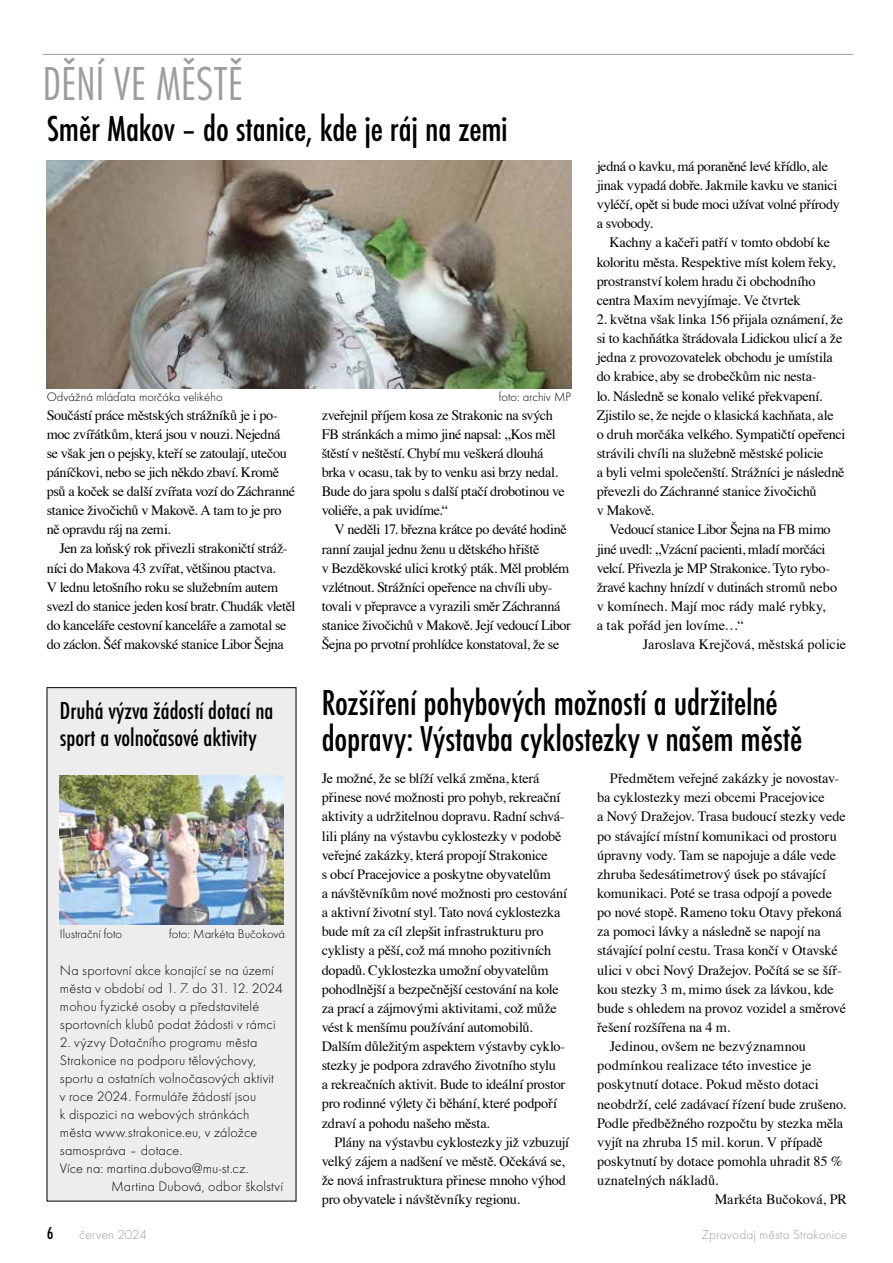
<style>
.page{position:relative;width:893px;height:1263px;background:#fff}
.page>*{position:absolute;margin:0;border:0;box-sizing:border-box;transform-origin:0 0}
.t1{font:49.5px "Futura TOT Ligh Cond";letter-spacing:.01em;color:#9d9d9c}
.t2{font:500 condensed 37.5px/36px "Futura TOT";letter-spacing:-.005em;color:#000}
.t3{font:500 condensed 25.5px/27px "Futura TOT";color:#000}
.t4{font:500 condensed 18px "Futura TOT";color:#000}
.t5{font:14.25px/19.2px "Times";letter-spacing:-.02em;color:#000}
.t6{font:14.25px/18px "Futura TOT Ligh";letter-spacing:.01em;color:#000}
.t7{font:14.25px "Times";color:#000}
.t8{font:14.25px "Times";letter-spacing:.01em;color:#000}
.t9{font:14.25px "Times";letter-spacing:.005em;color:#000}
.t10{font:13.5px "Futura TOT Ligh";letter-spacing:.01em;color:#9d9d9c}
.t11{font:12.75px "Futura TOT Ligh";color:#000}
</style>
<div class="page">
<hr style="left:43px;top:54px;width:810px;height:1px;background:#9d9d9c">
<div style="left:47px;top:688px;width:249px;height:513px;background:#ededed"></div>
<img style="left:47px;top:160px;width:524px;height:229px">
<img style="left:60px;top:776px;width:223px;height:148px">
<h1 class="t1" style="left:43px;top:55px;width:202px">DĚNÍ VE MĚSTĚ</h1>
<h2 class="t2" style="left:47px;top:111px;width:463px">Směr Makov – do stanice, kde je ráj na zemi</h2>
<p class="t11" style="left:47px;top:389px;width:177px">Odvážná mláďata morčáka velikého</p>
<p class="t11" style="left:499px;top:389px;width:74px">foto: archiv MP</p>
<p class="t5" style="left:47px;top:404px;width:250px">Součástí práce městských strážníků je i po&shy;moc zvířátkům, která jsou v nouzi. Nejedná se však jen o pejsky, kteří se zatoulají, utečou páníčkovi, nebo se jich někdo zbaví. Kromě psů a koček se další zvířata vozí do Záchranné stanice živočichů v Makově. A tam to je pro ně opravdu ráj na zemi.</p>
<p class="t5" style="left:47px;top:538px;width:250px;text-indent:13px">Jen za loňský rok přivezli strakoničtí stráž&shy;níci do Makova 43 zvířat, většinou ptactva.<br>V lednu letošního roku se služebním autem svezl do stanice jeden kosí bratr. Chudák vletěl do kanceláře cestovní kanceláře a zamotal se do záclon. Šéf makovské stanice Libor Šejna</p>
<p class="t5" style="left:322px;top:404px;width:245px">zveřejnil příjem kosa ze Strakonic na svých FB stránkách a mimo jiné napsal: „Kos měl štěstí v neštěstí. Chybí mu veškerá dlouhá brka v ocasu, tak by to venku asi brzy nedal.<br>Bude do jara spolu s další ptačí drobotinou ve voliéře, a pak uvidíme.“</p>
<p class="t5" style="left:322px;top:519px;width:251px;text-indent:13px">V neděli 17. března krátce po deváté hodině ranní zaujal jednu ženu u dětského hřiště<br>v Bezděkovské ulici krotký pták. Měl problém vzlétnout. Strážníci opeřence na chvíli uby&shy;tovali v přepravce a vyrazili směr Záchranná stanice živočichů v Makově. Její vedoucí Libor Šejna po prvotní prohlídce konstatoval, že se</p>
<p class="t5" style="left:597px;top:155px;width:245px">jedná o kavku, má poraněné levé křídlo, ale jinak vypadá dobře. Jakmile kavku ve stanici vyléčí, opět si bude moci užívat volné přírody a svobody.</p>
<p class="t5" style="left:597px;top:232px;width:240px;text-indent:13px">Kachny a kačeři patří v tomto období ke koloritu města. Respektive míst kolem řeky, prostranství kolem hradu či obchodního centra Maxim nevyjímaje. Ve čtvrtek</p>
<p class="t5" style="left:597px;top:308px;width:250px">2. května však linka 156 přijala oznámení, že si to kachňátka štrádovala Lidickou ulicí a že jedna z provozovatelek obchodu je umístila do krabice, aby se drobečkům nic nesta-<br>lo. Následně se konalo veliké překvapení.<br>Zjistilo se, že nejde o klasická kachňata, ale<br>o druh morčáka velkého. Sympatičtí opeřenci strávili chvíli na služebně městské policie<br>a byli velmi společenští. Strážníci je následně převezli do Záchranné stanice živočichů<br>v Makově.</p>
<p class="t5" style="left:597px;top:519px;width:242px;text-indent:13px">Vedoucí stanice Libor Šejna na FB mimo jiné uvedl: „Vzácní pacienti, mladí morčáci velcí. Přivezla je MP Strakonice. Tyto rybo&shy;žravé kachny hnízdí v dutinách stromů nebo v komínech. Mají moc rády malé rybky,<br>a tak pořád jen lovíme…“</p>
<p class="t7" style="left:643px;top:631px;width:205px">Jaroslava Krejčová, městská policie</p>
<h3 class="t3" style="left:60px;top:698px;width:215px">Druhá výzva žádostí dotací na sport a volnočasové aktivity</h3>
<p class="t11" style="left:60px;top:926px;width:64px">Ilustrační foto</p>
<p class="t11" style="left:169px;top:926px;width:117px">foto: Markéta Bučoková</p>
<p class="t6" style="left:60px;top:961px;width:225px">Na sportovní akce konající se na území města v období od 1. 7. do 31. 12. 2024 mohou fyzické osoby a představitelé sportovních klubů podat žádosti v rámci</p>
<p class="t6" style="left:60px;top:1033px;width:216px">2. výzvy Dotačního programu města Strakonice na podporu tělovýchovy, sportu a ostatních volnočasových aktivit v roce 2024. Formuláře žádostí jsou<br>k dispozici na webových stránkách města www.strakonice.eu, v záložce samospráva – dotace.<br>Více na: martina.dubova@mu-st.cz.</p>
<p class="t6" style="left:111px;top:1177px;width:173px">Martina Dubová, odbor školství</p>
<h2 class="t2" style="left:322px;top:685px;width:482px">Rozšíření pohybových možností a udržitelné dopravy: Výstavba cyklostezky v našem městě</h2>
<p class="t5" style="left:322px;top:767px;width:247px">Je možné, že se blíží velká změna, která přinese nové možnosti pro pohyb, rekreační aktivity a udržitelnou dopravu. Radní schvá&shy;lili plány na výstavbu cyklostezky v podobě veřejné zakázky, která propojí Strakonice<br>s obcí Pracejovice a poskytne obyvatelům<br>a návštěvníkům nové možnosti pro cestování a aktivní životní styl. Tato nová cyklostezka bude mít za cíl zlepšit infrastrukturu pro cyklisty a pěší, což má mnoho pozitivních dopadů. Cyklostezka umožní obyvatelům pohodlnější a bezpečnější cestování na kole za prací a zájmovými aktivitami, což může vést k menšímu používání automobilů.<br>Dalším důležitým aspektem výstavby cyklo&shy;stezky je podpora zdravého životního stylu<br>a rekreačních aktivit. Bude to ideální prostor pro rodinné výlety či běhání, které podpoří zdraví a pohodu našeho města.</p>
<p class="t5" style="left:322px;top:1131px;width:249px;text-indent:13px">Plány na výstavbu cyklostezky již vzbuzují velký zájem a nadšení ve městě. Očekává se, že nová infrastruktura přinese mnoho výhod pro obyvatele i návštěvníky regionu.</p>
<p class="t5" style="left:610px;top:767px;width:231px">Předmětem veřejné zakázky je novostav-</p>
<p class="t5" style="left:597px;top:787px;width:229px">ba cyklostezky mezi obcemi Pracejovice</p>
<p class="t5" style="left:597px;top:806px;width:250px">a Nový Dražejov. Trasa budoucí stezky vede</p>
<p class="t5" style="left:597px;top:825px;width:241px">po stávající místní komunikaci od prostoru</p>
<p class="t5" style="left:597px;top:844px;width:241px">úpravny vody. Tam se napojuje a dále vede</p>
<p class="t5" style="left:597px;top:863px;width:230px">zhruba šedesátimetrový úsek po stávající</p>
<p class="t5" style="left:597px;top:882px;width:236px">komunikaci. Poté se trasa odpojí a povede</p>
<p class="t5" style="left:597px;top:901px;width:246px">po nové stopě. Rameno toku Otavy překoná</p>
<p class="t5" style="left:597px;top:921px;width:225px">za pomoci lávky a následně se napojí na</p>
<p class="t5" style="left:597px;top:940px;width:242px">stávající polní cestu. Trasa končí v Otavské</p>
<p class="t5" style="left:597px;top:959px;width:246px">ulici v obci Nový Dražejov. Počítá se se šíř-</p>
<p class="t5" style="left:597px;top:978px;width:238px">kou stezky 3 m, mimo úsek za lávkou, kde</p>
<p class="t5" style="left:597px;top:997px;width:251px">bude s ohledem na provoz vozidel a směrové</p>
<p class="t5" style="left:597px;top:1016px;width:135px">řešení rozšířena na 4 m.</p>
<p class="t7" style="left:610px;top:1033px;width:198px">Jedinou, ovšem ne bezvýznamnou</p>
<p class="t8" style="left:597px;top:1052px;width:216px">podmínkou realizace této investice je</p>
<p class="t9" style="left:597px;top:1071px;width:223px">poskytnutí dotace. Pokud město dotaci</p>
<p class="t5" style="left:597px;top:1093px;width:250px">neobdrží, celé zadávací řízení bude zrušeno.</p>
<p class="t5" style="left:597px;top:1112px;width:248px">Podle předběžného rozpočtu by stezka měla</p>
<p class="t5" style="left:597px;top:1131px;width:227px">vyjít na zhruba 15 mil. korun. V případě</p>
<p class="t5" style="left:597px;top:1150px;width:247px">poskytnutí by dotace pomohla uhradit 85 %</p>
<p class="t7" style="left:597px;top:1167px;width:123px">uznatelných nákladů.</p>
<p class="t5" style="left:715px;top:1189px;width:134px">Markéta Bučoková, PR</p>
<p class="t4" style="left:47px;top:1223px;width:8px">6</p>
<p class="t10" style="left:79px;top:1227px;width:69px">červen 2024</p>
<p class="t10" style="left:702px;top:1227px;width:147px">Zpravodaj města Strakonice</p>
</div>
